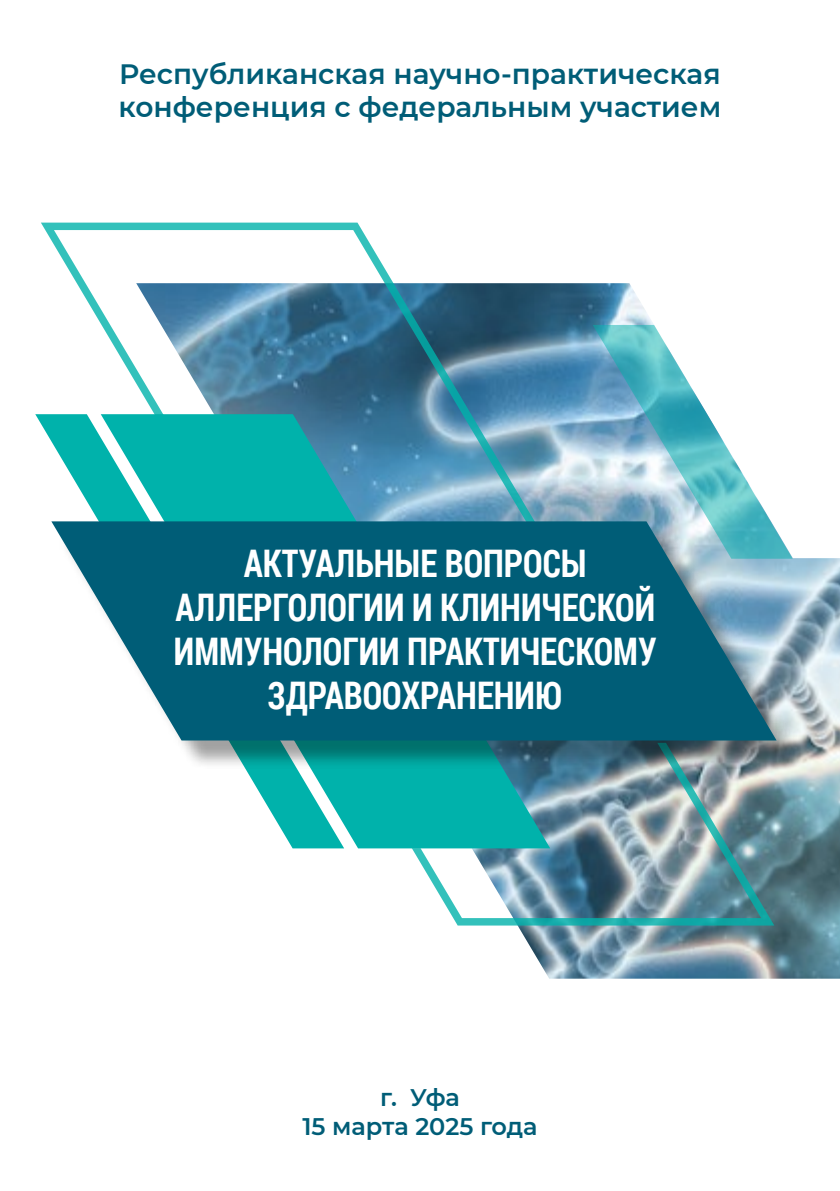
<style>
.page{position:relative;width:840px;height:1191px;background:#fff}
.page>*{position:absolute;margin:0;border:0;box-sizing:border-box;transform-origin:0 0}
.t1{font:700 38px/44px "Roboto Condensed";color:#fff;text-align:center;scale:.9 1}
.t2{font:600 28px/33.6px "Montserrat";color:#005d77}
.t3{font:600 24px/28.8px "Montserrat";letter-spacing:-.005em;color:#005d77;text-align:center}
</style>
<div class="page">
<img style="left:457px;top:558px;width:382px;height:420px">
<img style="left:41px;top:223px;width:732px;height:702px">
<svg style="left:344px;top:414px;width:76px;height:434px"></svg>
<svg style="left:35px;top:414px;width:309px;height:434px"></svg>
<div style="left:57px;top:525px;width:746px;height:245px;background:#000;opacity:.37"></div>
<svg style="left:51px;top:521px;width:725px;height:219px;fill:#005d77"></svg>
<p class="t2" style="left:118px;top:56px;width:604px">Республиканская научно-практическая конференция с федеральным участием</p>
<p class="t1" style="left:174px;top:540px;width:537px">АКТУАЛЬНЫЕ ВОПРОСЫ<br>АЛЛЕРГОЛОГИИ И КЛИНИЧЕСКОЙ<br>ИММУНОЛОГИИ ПРАКТИЧЕСКОМУ<br>ЗДРАВООХРАНЕНИЮ</p>
<p class="t3" style="left:302px;top:1082px;width:236px">г. Уфа<br>15 марта 2025 года</p>
</div>
